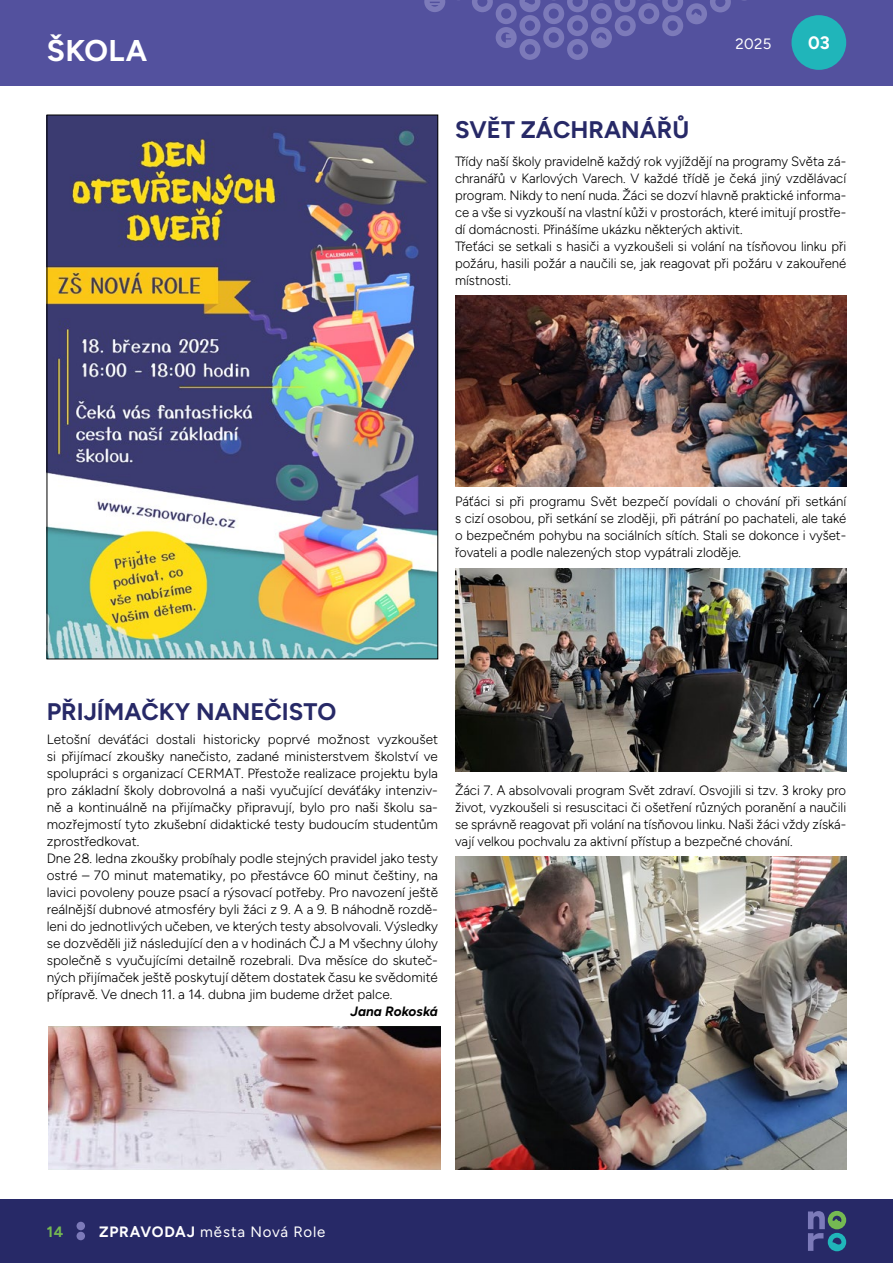
<style>
.page{position:relative;width:893px;height:1263px;background:#fff}
.page>*{position:absolute;margin:0;border:0;box-sizing:border-box;transform-origin:0 0}
.t1{font:700 30px "Figtree";letter-spacing:.015em;color:#fff}
.t2{font:700 24px "Figtree";color:#272967}
.t3{font:700 18px "Figtree";color:#fff}
.t4{font:15px "Figtree";letter-spacing:.05em;color:#fff}
.t5{font:700 15px "Figtree";color:#75b952}
.t6{font:300 13.5px/17px "Figtree";color:#000}
.t7{font:italic 700 13.5px "Figtree";color:#000}
.s1{font-weight:700}
</style>
<div class="page">
<div style="left:0;top:0;width:893px;height:85px;background:#53519e"></div>
<div style="left:791px;top:15px;width:55px;height:55px;background:#20b5ba;border-radius:50%"></div>
<div style="left:0;top:1199px;width:893px;height:64px;background:#272967"></div>
<svg style="left:808px;top:1211px;width:38px;height:40px"></svg>
<div style="left:77px;top:1222px;width:8px;height:8px;background:#7c7ab9;border-radius:50%"></div>
<div style="left:77px;top:1232px;width:8px;height:8px;background:#7c7ab9;border-radius:50%"></div>
<svg style="left:424px;top:0;width:322px;height:60px"></svg>
<img style="left:455px;top:296px;width:391px;height:190px">
<img style="left:455px;top:856px;width:391px;height:313px">
<img style="left:49px;top:117px;width:387px;height:540px">
<img style="left:49px;top:1026px;width:391px;height:143px">
<img style="left:455px;top:568px;width:391px;height:204px">
<h1 class="t1" style="left:47px;top:32px;width:102px">ŠKOLA</h1>
<h2 class="t2" style="left:455px;top:115px;width:236px">SVĚT ZÁCHRANÁŘŮ</h2>
<p class="t4" style="left:736px;top:36px;width:37px">2025</p>
<h3 class="t3" style="left:808px;top:32px;width:23px">03</h3>
<p class="t6" style="left:455px;top:153px;width:393px">Třídy naší školy pravidelně každý rok vyjíždějí na programy Světa zá&shy;chranářů v Karlových Varech. V každé třídě je čeká jiný vzdělávací program. Nikdy to není nuda. Žáci se dozví hlavně praktické informa&shy;ce a vše si vyzkouší na vlastní kůži v prostorách, které imitují prostře&shy;dí domácnosti. Přinášíme ukázku některých aktivit.<br>Třeťáci se setkali s hasiči a vyzkoušeli si volání na tísňovou linku při požáru, hasili požár a naučili se, jak reagovat při požáru v zakouřené místnosti.</p>
<p class="t6" style="left:455px;top:493px;width:393px;text-align:justify">Páťáci si při programu Svět bezpečí povídali o chování při setkání s cizí osobou, při setkání se zloději, při pátrání po pachateli, ale také o bezpečném pohybu na sociálních sítích. Stali se dokonce i vyšet&shy;řovateli a podle nalezených stop vypátrali zloděje.</p>
<h2 class="t2" style="left:47px;top:697px;width:291px">PŘIJÍMAČKY NANEČISTO</h2>
<p class="t6" style="left:47px;top:731px;width:393px">Letošní deváťáci dostali historicky poprvé možnost vyzkoušet si přijímací zkoušky nanečisto, zadané ministerstvem školství ve spolupráci s organizací CERMAT. Přestože realizace projektu byla pro základní školy dobrovolná a naši vyučující deváťáky intenziv&shy;ně a kontinuálně na přijímačky připravují, bylo pro naši školu sa&shy;mozřejmostí tyto zkušební didaktické testy budoucím studentům zprostředkovat.<br>Dne 28. ledna zkoušky probíhaly podle stejných pravidel jako testy ostré – 70 minut matematiky, po přestávce 60 minut češtiny, na lavici povoleny pouze psací a rýsovací potřeby. Pro navození ještě reálnější dubnové atmosféry byli žáci z 9. A a 9. B náhodně rozdě&shy;leni do jednotlivých učeben, ve kterých testy absolvovali. Výsledky se dozvěděli již následující den a v hodinách ČJ a M všechny úlohy společně s vyučujícími detailně rozebrali. Dva měsíce do skuteč&shy;ných přijímaček ještě poskytují dětem dostatek času ke svědomité přípravě. Ve dnech 11. a 14. dubna jim budeme držet palce.</p>
<p class="t7" style="left:351px;top:1003px;width:89px">Jana Rokoská</p>
<p class="t6" style="left:455px;top:782px;width:393px;text-align:justify">Žáci 7. A absolvovali program Svět zdraví. Osvojili si tzv. 3 kroky pro život, vyzkoušeli si resuscitaci či ošetření různých poranění a naučili se správně reagovat při volání na tísňovou linku. Naši žáci vždy získá&shy;vají velkou pochvalu za aktivní přístup a bezpečné chování.</p>
<p class="t5" style="left:47px;top:1223px;width:18px">14</p>
<p class="t4" style="left:99px;top:1224px;width:228px"><span class="s1">ZPRAVODAJ</span> města Nová Role</p>
</div>
